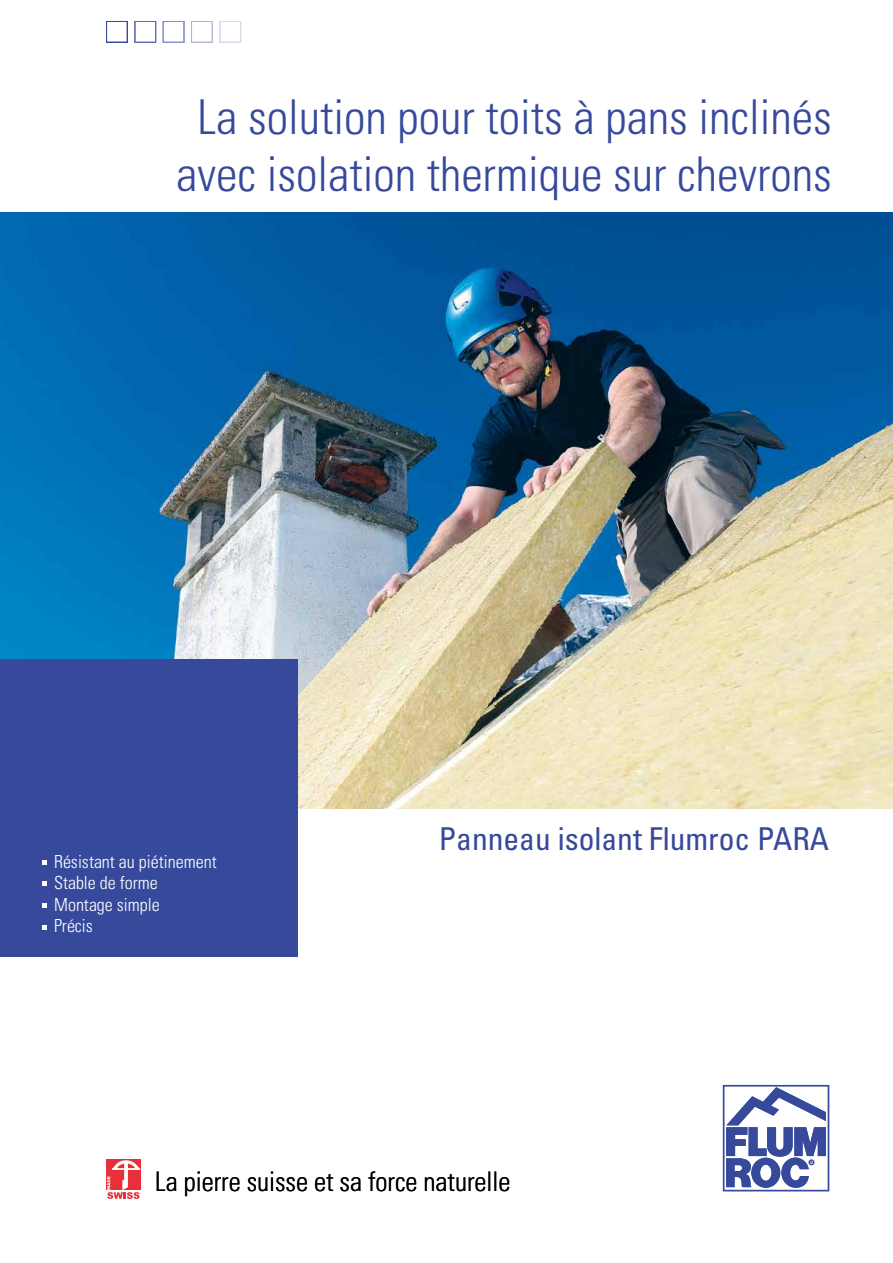
<style>
.page{position:relative;width:893px;height:1263px;background:#fff}
.page>*{position:absolute;margin:0;border:0;box-sizing:border-box;transform-origin:0 0}
.t1{font:300 condensed 48px/57px "Univers LT Pro";color:#36499b;text-align:center}
.t2{font:condensed 31.5px "Univers LT Pro";color:#36499b}
.t3{font:300 condensed 27px "Univers LT Pro";color:#000}
.t4{font:300 condensed 18px/21.6px "Univers LT Pro";color:#fff}
</style>
<div class="page">
<div style="left:220px;top:21px;width:21px;height:22px;border:1px solid #d7dbeb"></div>
<div style="left:191px;top:21px;width:22px;height:22px;border:1px solid #afb6d7"></div>
<div style="left:163px;top:21px;width:21px;height:22px;border:1px solid #8792c3"></div>
<div style="left:135px;top:21px;width:21px;height:22px;border:1px solid #5e6eaf"></div>
<div style="left:106px;top:21px;width:22px;height:22px;border:1px solid #36499b"></div>
<div style="left:723px;top:1085px;width:106px;height:106px;border:1px solid #36499b"></div>
<svg style="left:726px;top:1087px;width:100px;height:101px"></svg>
<div style="left:106px;top:1159px;width:34px;height:31px;background:#e73037"></div>
<svg style="left:107px;top:1160px;width:33px;height:39px"></svg>
<img style="left:0;top:213px;width:893px;height:596px">
<div style="left:0;top:659px;width:298px;height:298px;background:#36499b"></div>
<svg style="left:43px;top:860px;width:4px;height:4px"></svg>
<svg style="left:43px;top:881px;width:4px;height:5px"></svg>
<svg style="left:43px;top:903px;width:4px;height:5px"></svg>
<svg style="left:43px;top:925px;width:4px;height:4px"></svg>
<p class="t1" style="left:176px;top:86px;width:657px">La solution pour toits à pans inclinés avec isolation thermique sur chevrons</p>
<p class="t4" style="left:54px;top:849px;width:164px">Résistant au piétinement<br>Stable de forme<br>Montage simple<br>Précis</p>
<p class="t2" style="left:439px;top:819px;width:392px">Panneau isolant Flumroc PARA</p>
<p class="t3" style="left:155px;top:1163px;width:357px">La pierre suisse et sa force naturelle</p>
</div>
